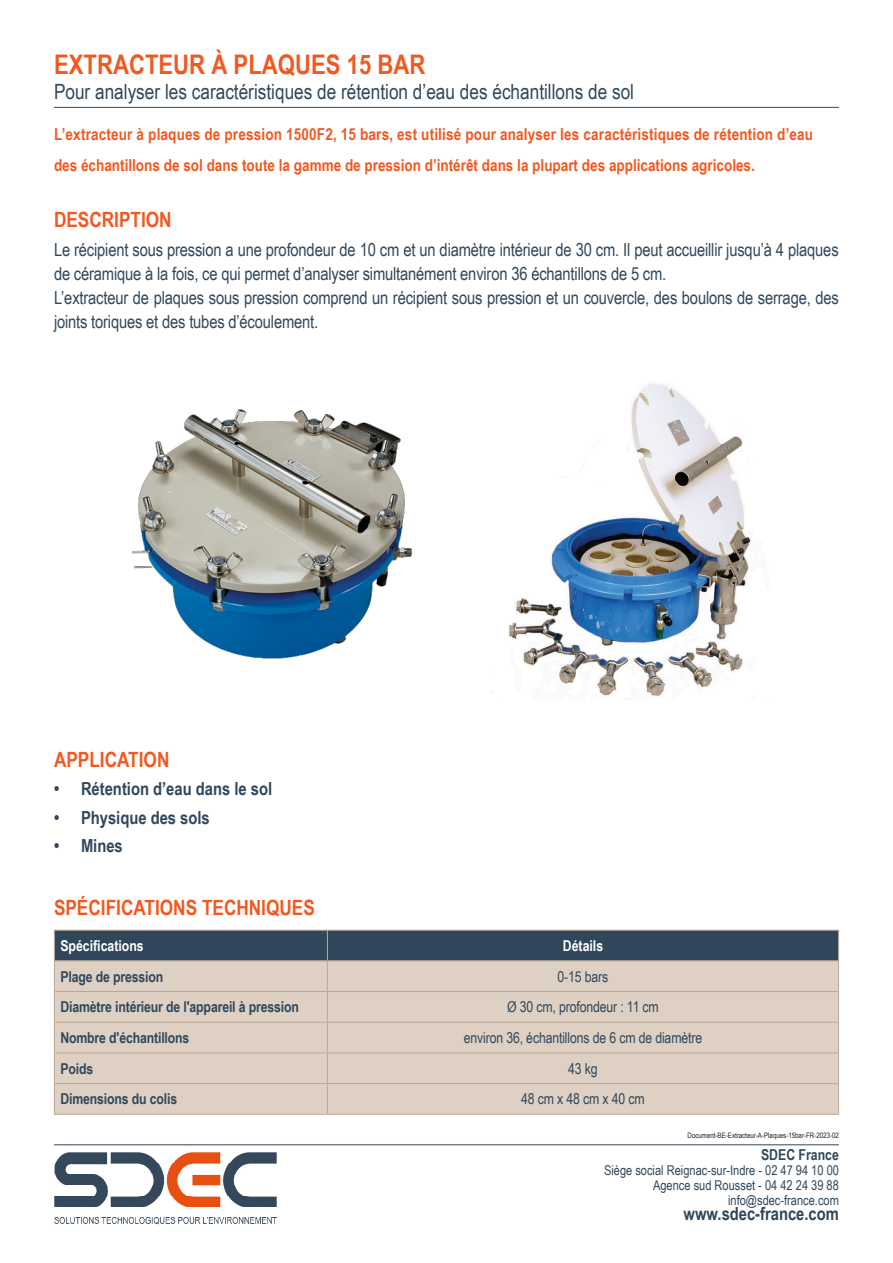
<style>
.page{position:relative;width:893px;height:1263px;background:#fff}
.page>*{position:absolute;margin:0;border:0;box-sizing:border-box;transform-origin:0 0}
.Titre_1_Orange{font:700 27px "Arial Narrow";color:#f15921}
.Titre_2_Bleu{font:21px "Arial Narrow";color:#30475b}
.t1{font:700 21px "Arial Narrow";color:#f15921}
.t2{font:18px/24px "Arial Narrow";letter-spacing:-.01em;color:#30475b}
.t3{font:700 18px "Arial Narrow";color:#30475b}
.t4{font:700 16.5px "Arial Narrow";letter-spacing:.01em;color:#f15921}
.Corps_tirets{font:700 15px "Arial Narrow";letter-spacing:-.01em;color:#30475b}
.Corps_tirets-2{font:15px "Arial Narrow";letter-spacing:-.01em;color:#30475b}
.Corps_tirets-3{font:700 15px "Arial Narrow";color:#fff}
.t5{font:13.5px/15px "Arial Narrow";color:#30475b;text-align:right}
.t6{font:7.5px "Arial Narrow";color:#231f20}
</style>
<div class="page">
<img style="left:54px;top:1145px;width:238px;height:80px">
<hr style="left:54px;top:1144px;width:785px;height:1px;background:#314759">
<img style="left:131px;top:409px;width:282px;height:250px">
<img style="left:508px;top:383px;width:243px;height:313px">
<hr style="left:54px;top:107px;width:785px;height:1px;background:#37495d">
<div style="left:55px;top:931px;width:783px;height:29px;background:#30475b"></div>
<div style="left:55px;top:961px;width:783px;height:153px;background:#ded1c4"></div>
<hr style="left:54px;top:930px;width:273px;height:1px;background:#bda993">
<hr style="left:54px;top:930px;width:1px;height:31px;background:#bda993">
<hr style="left:54px;top:961px;width:1px;height:30px;background:#bda993">
<hr style="left:54px;top:991px;width:1px;height:31px;background:#bda993">
<hr style="left:54px;top:1022px;width:273px;height:1px;background:#bda993">
<hr style="left:54px;top:1022px;width:1px;height:30px;background:#bda993">
<hr style="left:327px;top:1022px;width:512px;height:1px;background:#bda993">
<hr style="left:54px;top:1052px;width:273px;height:1px;background:#bda993">
<hr style="left:54px;top:1053px;width:1px;height:30px;background:#bda993">
<hr style="left:327px;top:1052px;width:512px;height:1px;background:#bda993">
<hr style="left:54px;top:1083px;width:273px;height:1px;background:#bda993">
<hr style="left:54px;top:1084px;width:1px;height:30px;background:#bda993">
<hr style="left:327px;top:1083px;width:512px;height:1px;background:#bda993">
<hr style="left:54px;top:1114px;width:273px;height:1px;background:#bda993">
<hr style="left:327px;top:1114px;width:512px;height:1px;background:#bda993">
<hr style="left:327px;top:930px;width:512px;height:1px;background:#bda993">
<hr style="left:327px;top:930px;width:1px;height:30px;background:#bda993">
<hr style="left:838px;top:930px;width:1px;height:31px;background:#bda993">
<hr style="left:327px;top:961px;width:1px;height:30px;background:#bda993">
<hr style="left:838px;top:961px;width:1px;height:30px;background:#bda993">
<hr style="left:327px;top:992px;width:1px;height:30px;background:#bda993">
<hr style="left:838px;top:991px;width:1px;height:31px;background:#bda993">
<hr style="left:327px;top:1022px;width:1px;height:30px;background:#bda993">
<hr style="left:838px;top:1022px;width:1px;height:30px;background:#bda993">
<hr style="left:327px;top:1053px;width:1px;height:30px;background:#bda993">
<hr style="left:838px;top:1053px;width:1px;height:30px;background:#bda993">
<hr style="left:327px;top:1084px;width:1px;height:30px;background:#bda993">
<hr style="left:838px;top:1084px;width:1px;height:30px;background:#bda993">
<hr style="left:55px;top:960px;width:272px;height:1px;background:#bda993">
<hr style="left:327px;top:960px;width:511px;height:1px;background:#bda993">
<hr style="left:55px;top:991px;width:272px;height:1px;background:#bda993">
<hr style="left:327px;top:991px;width:511px;height:1px;background:#bda993">
<p class="Titre_1_Orange" style="left:54px;top:44px;width:373px">EXTRACTEUR À PLAQUES 15 BAR</p>
<p class="Titre_2_Bleu" style="left:54px;top:76px;width:582px">Pour analyser les caractéristiques de rétention d’eau des échantillons de sol</p>
<p class="t4" style="left:54px;top:121px;width:761px">L’extracteur à plaques de pression 1500F2, 15 bars, est utilisé pour analyser les caractéristiques de rétention d’eau</p>
<p class="t4" style="left:54px;top:152px;width:702px">des échantillons de sol dans toute la gamme de pression d’intérêt dans la plupart des applications agricoles.</p>
<p class="t1" style="left:54px;top:204px;width:119px">DESCRIPTION</p>
<p class="t2" style="left:54px;top:237px;width:786px">Le récipient sous pression a une profondeur de 10 cm et un diamètre intérieur de 30 cm. Il peut accueillir jusqu’à 4 plaques de céramique à la fois, ce qui permet d’analyser simultanément environ 36 échantillons de 5 cm.</p>
<p class="t2" style="left:54px;top:285px;width:786px">L’extracteur de plaques sous pression comprend un récipient sous pression et un couvercle, des boulons de serrage, des joints toriques et des tubes d’écoulement.</p>
<p class="t1" style="left:54px;top:744px;width:117px">APPLICATION</p>
<p class="t3" style="left:54px;top:775px;width:220px">• Rétention d’eau dans le sol</p>
<p class="t3" style="left:54px;top:803px;width:157px">• Physique des sols</p>
<p class="t3" style="left:54px;top:832px;width:70px">• Mines</p>
<p class="t1" style="left:54px;top:891px;width:262px">SPÉCIFICATIONS TECHNIQUES</p>
<p class="Corps_tirets-3" style="left:60px;top:934px;width:85px">Spécifications</p>
<p class="Corps_tirets-3" style="left:563px;top:934px;width:42px">Détails</p>
<p class="Corps_tirets" style="left:60px;top:965px;width:104px">Plage de pression</p>
<p class="Corps_tirets-2" style="left:558px;top:965px;width:52px">0-15 bars</p>
<p class="Corps_tirets" style="left:60px;top:996px;width:240px">Diamètre intérieur de l'appareil à pression</p>
<p class="Corps_tirets-2" style="left:507px;top:996px;width:153px">Ø 30 cm, profondeur : 11 cm</p>
<p class="Corps_tirets" style="left:60px;top:1026px;width:131px">Nombre d'échantillons</p>
<p class="Corps_tirets-2" style="left:464px;top:1027px;width:240px">environ 36, échantillons de 6 cm de diamètre</p>
<p class="Corps_tirets" style="left:60px;top:1057px;width:34px">Poids</p>
<p class="Corps_tirets-2" style="left:568px;top:1057px;width:31px">43 kg</p>
<p class="Corps_tirets" style="left:60px;top:1088px;width:118px">Dimensions du colis</p>
<p class="Corps_tirets-2" style="left:521px;top:1088px;width:125px">48 cm x 48 cm x 40 cm</p>
<p class="t6" style="left:687px;top:1130px;width:153px">Document-BE-Extracteur-A-Plaques-15bar-FR-2023-02</p>
<p class="Corps_tirets" style="left:761px;top:1144px;width:79px">SDEC France</p>
<p class="t5" style="left:604px;top:1163px;width:236px">Siège social Reignac-sur-Indre - 02 47 94 10 00<br>Agence sud Rousset - 04 42 24 39 88 info@sdec-france.com</p>
<p class="t3" style="left:684px;top:1200px;width:157px">www.sdec-france.com</p>
</div>
